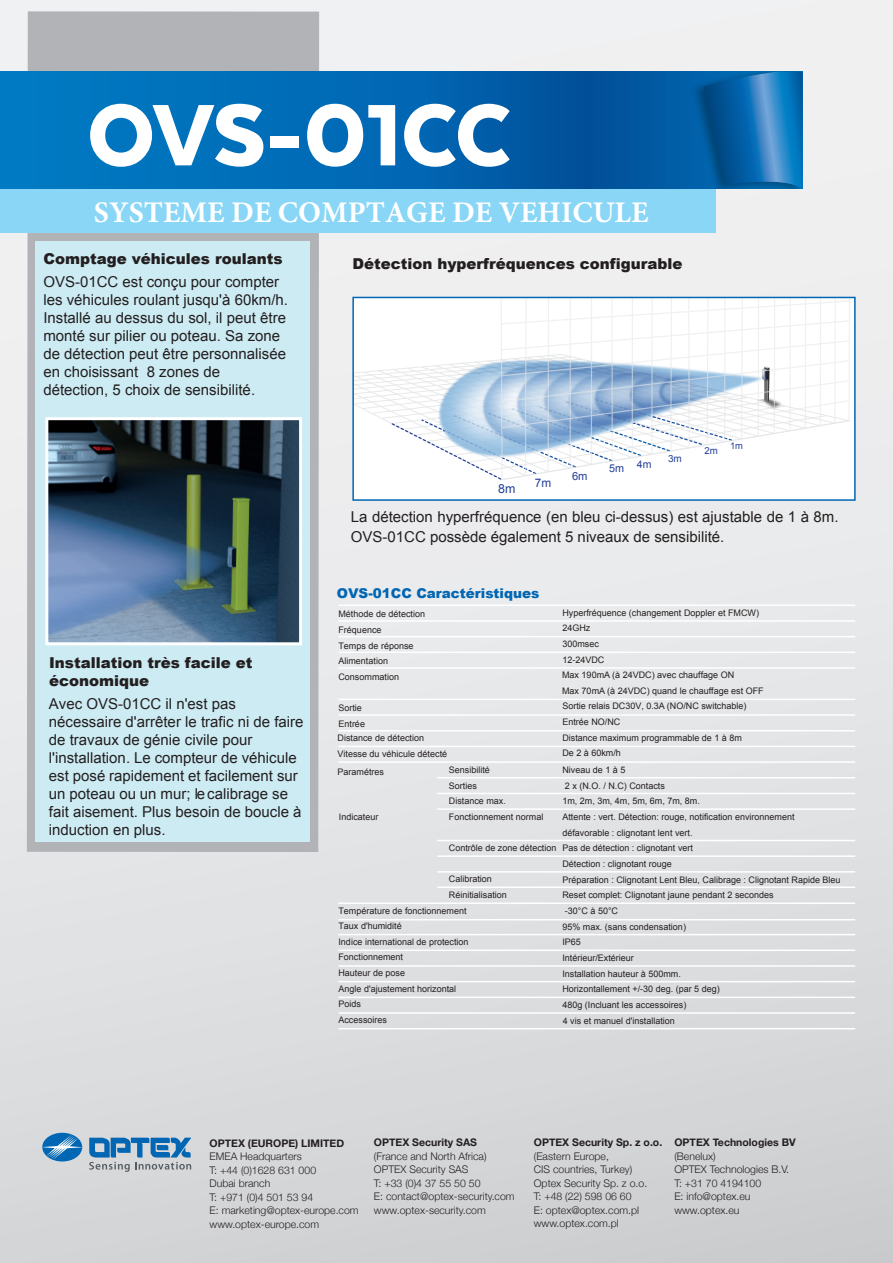
<style>
.page{position:relative;width:893px;height:1263px;background:#fff}
.page>*{position:absolute;margin:0;border:0;box-sizing:border-box;transform-origin:0 0}
.t1{font:900 100.5px "Texta";letter-spacing:-.01em;color:#fff}
.t2{font:700 30px "Minion Pro";color:#fff}
.t3{font:15px/18px "Arial";color:#231f20}
.t4{font:900 15px/18px "Arial";color:#231f20}
.t5{font:900 13.5px "Arial";color:#0166b3}
.t6{font:12.45px "Arial";color:#223f99}
.t7{font:11.85px "Arial";color:#223f99}
.t8{font:11.25px "Arial";color:#223f99}
.t9{font:10.8px "Arial";color:#223f99}
.t10{font:300 10.5px/13.5px "Helvetica Neue";color:#231f20}
.t11{font:700 10.5px "Helvetica Neue";color:#231f20}
.t12{font:10.5px "Arial";color:#223f99}
.t13{font:9.9px "Arial";color:#223f99}
.t14{font:9.6px "Arial";color:#223f99}
.t15{font:9.3px "Arial";color:#223f99}
.t16{font:9px/15.6px "Arial";color:#231f20}
</style>
<div class="page">
<div style="left:0;top:0;width:893px;height:1263px;background:linear-gradient(to bottom,#f6f6f7,#d5d6d8)"></div>
<div style="left:27px;top:11px;width:292px;height:841px;background:#b2b3b7"></div>
<div style="left:0;top:175px;width:716px;height:58px;background:#89d6f7"></div>
<svg style="left:0;top:72px;width:687px;height:117px;background:#0067b1"></svg>
<img style="left:687px;top:72px;width:16px;height:117px">
<svg style="left:703px;top:72px;width:100px;height:117px;background:#146dae"></svg>
<hr style="left:338px;top:620px;width:517px;height:2px;background:#fff">
<hr style="left:338px;top:636px;width:517px;height:1px;background:#fff">
<hr style="left:338px;top:651px;width:517px;height:2px;background:#fff">
<hr style="left:338px;top:667px;width:517px;height:2px;background:#fff">
<hr style="left:338px;top:699px;width:517px;height:1px;background:#fff">
<hr style="left:338px;top:714px;width:517px;height:2px;background:#fff">
<hr style="left:338px;top:730px;width:517px;height:1px;background:#fff">
<hr style="left:338px;top:746px;width:517px;height:1px;background:#fff">
<hr style="left:338px;top:761px;width:517px;height:2px;background:#fff">
<hr style="left:437px;top:808px;width:418px;height:2px;background:#fff">
<hr style="left:437px;top:840px;width:418px;height:1px;background:#fff">
<hr style="left:437px;top:871px;width:418px;height:2px;background:#fff">
<hr style="left:437px;top:777px;width:418px;height:1px;background:#fff">
<hr style="left:437px;top:793px;width:418px;height:1px;background:#fff">
<hr style="left:338px;top:919px;width:517px;height:1px;background:#fff">
<hr style="left:437px;top:855px;width:418px;height:2px;background:#fff">
<hr style="left:338px;top:902px;width:517px;height:2px;background:#fff">
<hr style="left:338px;top:934px;width:517px;height:1px;background:#fff">
<hr style="left:338px;top:949px;width:517px;height:2px;background:#fff">
<hr style="left:338px;top:996px;width:517px;height:2px;background:#fff">
<hr style="left:338px;top:965px;width:517px;height:2px;background:#fff">
<hr style="left:338px;top:981px;width:517px;height:1px;background:#fff">
<hr style="left:338px;top:1012px;width:517px;height:2px;background:#fff">
<hr style="left:338px;top:1028px;width:517px;height:1px;background:#fff">
<hr style="left:338px;top:604px;width:517px;height:2px;background:#fff">
<div style="left:35px;top:242px;width:275px;height:600px;background:#cdebf3"></div>
<img style="left:395px;top:481px;width:411px;height:17px">
<svg style="left:355px;top:300px;width:495px;height:181px"></svg>
<div style="left:352px;top:297px;width:504px;height:204px;border:2px solid #0166b3"></div>
<img style="left:49px;top:421px;width:249px;height:220px">
<div style="left:45px;top:417px;width:257px;height:228px;border:3px solid #fff"></div>
<hr style="left:437px;top:886px;width:418px;height:2px;background:#fff">
<div style="left:42px;top:1133px;width:40px;height:28px;background:#0166b3;border-radius:50%"></div>
<svg style="left:43px;top:1135px;width:39px;height:24px"></svg>
<svg style="left:89px;top:1138px;width:102px;height:34px;background:#7ea4c2"></svg>
<h1 class="t1" style="left:87px;top:83px;width:425px">OVS-01CC</h1>
<h2 class="t2" style="left:94px;top:191px;width:556px">SYSTEME DE COMPTAGE DE VEHICULE</h2>
<h3 class="t4" style="left:43px;top:249px;width:241px">Comptage véhicules roulants</h3>
<p class="t3" style="left:43px;top:272px;width:246px">OVS-01CC est conçu pour compter les véhicules roulant jusqu'à 60km/h.<br>Installé au dessus du sol, il peut être monté sur pilier ou poteau. Sa zone de détection peut être personnalisée en choisissant 8 zones de détection, 5 choix de sensibilité.</p>
<h3 class="t4" style="left:49px;top:653px;width:205px">Installation très facile et économique</h3>
<p class="t3" style="left:49px;top:694px;width:256px">Avec OVS-01CC il n'est pas nécessaire d'arrêter le trafic ni de faire de travaux de génie civile pour l'installation. Le compteur de véhicule est posé rapidement et facilement sur un poteau ou un mur; le calibrage se fait aisement. Plus besoin de boucle à induction en plus.</p>
<h3 class="t4" style="left:352px;top:254px;width:332px">Détection hyperfréquences configurable</h3>
<h3 class="t6" style="left:498px;top:481px;width:19px">8m</h3>
<h3 class="t7" style="left:535px;top:475px;width:18px">7m</h3>
<p class="t8" style="left:572px;top:468px;width:17px">6m</p>
<p class="t9" style="left:609px;top:462px;width:17px">5m</p>
<p class="t12" style="left:637px;top:457px;width:16px">4m</p>
<p class="t13" style="left:668px;top:452px;width:15px">3m</p>
<p class="t14" style="left:705px;top:444px;width:15px">2m</p>
<p class="t15" style="left:730px;top:440px;width:14px">1m</p>
<h3 class="t3" style="left:351px;top:507px;width:489px;line-height:19.5px">La détection hyperfréquence (en bleu ci-dessus) est ajustable de 1 à 8m.<br>OVS-01CC possède également 5 niveaux de sensibilité.</h3>
<h3 class="t5" style="left:337px;top:583px;width:204px">OVS-01CC Caractéristiques</h3>
<p class="t16" style="left:562px;top:605px;width:203px">Hyperfréquence (changement Doppler et FMCW)<br>24GHz<br>300msec<br>12-24VDC<br>Max 190mA (à 24VDC) avec chauffage ON<br>Max 70mA (à 24VDC) quand le chauffage est OFF<br>Sortie relais DC30V, 0.3A (NO/NC switchable)<br>Entrée NO/NC<br>Distance maximum programmable de 1 à 8m<br>De 2 à 60km/h</p>
<p class="t16" style="left:562px;top:762px;width:280px">Niveau de 1 à 5<br>2 x (N.O. / N.C) Contacts<br>1m, 2m, 3m, 4m, 5m, 6m, 7m, 8m.<br>Attente : vert. Détection: rouge, notification environnement défavorable : clignotant lent vert.<br>Pas de détection : clignotant vert<br>Détection : clignotant rouge<br>Préparation : Clignotant Lent Bleu, Calibrage : Clignotant Rapide Bleu<br>Reset complet: Clignotant jaune pendant 2 secondes<br>-30°C à 50°C<br>95% max. (sans condensation)<br>IP65<br>Intérieur/Extérieur<br>Installation hauteur à 500mm.<br>Horizontallement +/-30 deg. (par 5 deg)<br>480g (Incluant les accessoires)<br>4 vis et manuel d'installation</p>
<p class="t16" style="left:338px;top:606px;width:88px">Méthode de détection<br>Fréquence<br>Temps de réponse<br>Alimentation<br>Consommation</p>
<p class="t16" style="left:338px;top:700px;width:28px">Sortie<br>Entrée</p>
<p class="t16" style="left:338px;top:729px;width:111px;line-height:16.8px">Distance de détection<br>Vitesse du véhicule détecté<br>Paramétres</p>
<p class="t16" style="left:339px;top:809px;width:41px">Indicateur</p>
<p class="t16" style="left:449px;top:762px;width:59px">Sensibilité<br>Sorties<br>Distance max.</p>
<p class="t16" style="left:449px;top:809px;width:96px">Fonctionnement normal</p>
<p class="t16" style="left:449px;top:840px;width:109px">Contrôle de zone détection</p>
<p class="t16" style="left:449px;top:871px;width:60px">Calibration<br>Réinitialisation</p>
<p class="t16" style="left:338px;top:902px;width:132px">Température de fonctionnement<br>Taux d'humidité<br>Indice international de protection<br>Fonctionnement<br>Hauteur de pose<br>Angle d'ajustement horizontal<br>Poids<br>Accessoires</p>
<p class="t11" style="left:210px;top:1134px;width:136px">OPTEX (EUROPE) LIMITED</p>
<p class="t10" style="left:210px;top:1149px;width:151px">EMEA Headquarters<br>T: +44 (0)1628 631 000<br>Dubai branch<br>T: +971 (0)4 501 53 94<br>E: marketing@optex-europe.com www.optex-europe.com</p>
<p class="t11" style="left:374px;top:1134px;width:105px">OPTEX Security SAS</p>
<p class="t10" style="left:374px;top:1148px;width:142px">(France and North Africa)<br>OPTEX Security SAS<br>T: +33 (0)4 37 55 50 50<br>E: contact@optex-security.com www.optex-security.com</p>
<p class="t11" style="left:534px;top:1134px;width:130px">OPTEX Security Sp. z o.o.</p>
<p class="t10" style="left:534px;top:1148px;width:115px">(Eastern Europe,<br>CIS countries, Turkey)<br>Optex Security Sp. z o.o.<br>T: +48 (22) 598 06 60<br>E: optex@optex.com.pl www.optex.com.pl</p>
<p class="t11" style="left:674px;top:1134px;width:123px">OPTEX Technologies BV</p>
<p class="t10" style="left:674px;top:1148px;width:116px">(Benelux)<br>OPTEX Technologies B.V.<br>T: +31 70 4194100<br>E: info@optex.eu www.optex.eu</p>
</div>
